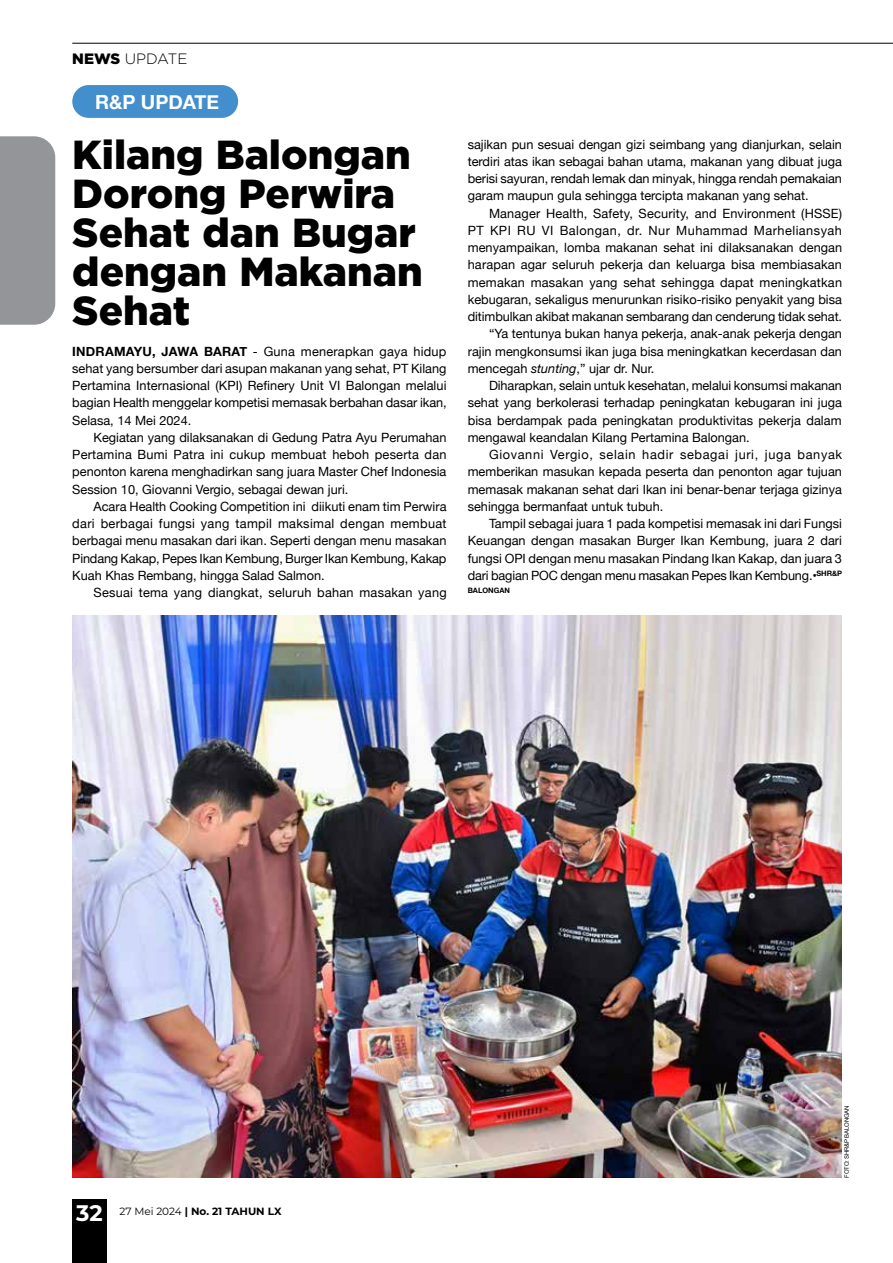
<style>
.page{position:relative;width:893px;height:1263px;background:#fff}
.page>*{position:absolute;margin:0;border:0;box-sizing:border-box;transform-origin:0 0}
.t1{font:900 40.5px/39px "Gotham";color:#000}
.t2{font:700 19.5px "Helvetica Neue";color:#fff}
.t3{font:300 15px "Gotham";color:#000}
.t4{font:12.75px/17.2px "Helvetica Neue";color:#000;text-align:justify}
.t5{font:12.75px "Helvetica Neue";letter-spacing:.05em;color:#000}
.t6{font:12.75px "Helvetica Neue";letter-spacing:.02em;color:#000}
.t7{font:12.75px "Helvetica Neue";letter-spacing:.035em;color:#000}
.t8{font:700 10.5px "Montserrat";color:#000}
.t9{font:700 7.5px "Helvetica Neue";color:#000}
.t10{font:6px "Arial";letter-spacing:-.015em;color:#000101}
.s1{font-weight:900}
.s2{font-weight:700}
.s3{font-style:italic}
.s4{font-size:22.5px;color:#fff}
.s5{font-weight:400}
</style>
<div class="page">
<div style="left:72px;top:1199px;width:35px;height:64px;background:#000"></div>
<div style="left:72px;top:85px;width:166px;height:33px;background:#438ecc;border-radius:16px"></div>
<img style="left:72px;top:615px;width:770px;height:563px">
<div style="left:0;top:136px;width:55px;height:189px;background:#939598"></div>
<hr style="left:72px;top:43px;width:821px;height:1px;background:#000101">
<p class="t3" style="left:72px;top:49px;width:117px"><span class="s1">NEWS</span> UPDATE</p>
<h2 class="t2" style="left:95px;top:87px;width:125px">R&amp;P UPDATE</h2>
<h1 class="t1" style="left:72px;top:134px;width:352px">Kilang Balongan<br>Dorong Perwira<br>Sehat dan Bugar dengan Makanan<br>Sehat</h1>
<p class="t4" style="left:72px;top:343px;width:376px"><span class="s2">INDRAMAYU, JAWA BARAT</span> - Guna menerapkan gaya hidup sehat yang bersumber dari asupan makanan yang sehat, PT Kilang Pertamina Internasional (KPI) Refinery Unit VI Balongan melalui bagian Health menggelar kompetisi memasak berbahan dasar ikan, Selasa, 14 Mei 2024.</p>
<p class="t4" style="left:72px;top:429px;width:376px;text-indent:21px">Kegiatan yang dilaksanakan di Gedung Patra Ayu Perumahan Pertamina Bumi Patra ini cukup membuat heboh peserta dan penonton karena menghadirkan sang juara Master Chef Indonesia Session 10, Giovanni Vergio, sebagai dewan juri.</p>
<p class="t4" style="left:72px;top:498px;width:376px;text-indent:21px">Acara Health Cooking Competition ini diikuti enam tim Perwira dari berbagai fungsi yang tampil maksimal dengan membuat berbagai menu masakan dari ikan. Seperti dengan menu masakan Pindang Kakap, Pepes Ikan Kembung, Burger Ikan Kembung, Kakap Kuah Khas Rembang, hingga Salad Salmon.</p>
<p class="t6" style="left:94px;top:583px;width:355px">Sesuai tema yang diangkat, seluruh bahan masakan yang</p>
<p class="t4" style="left:468px;top:136px;width:376px">sajikan pun sesuai dengan gizi seimbang yang dianjurkan, selain terdiri atas ikan sebagai bahan utama, makanan yang dibuat juga berisi sayuran, rendah lemak dan minyak, hingga rendah pemakaian garam maupun gula sehingga tercipta makanan yang sehat.</p>
<p class="t4" style="left:489px;top:205px;width:355px">Manager Health, Safety, Security, and Environment (HSSE)</p>
<p class="t7" style="left:468px;top:221px;width:376px">PT KPI RU VI Balongan, dr. Nur Muhammad Marheliansyah</p>
<p class="t4" style="left:468px;top:240px;width:376px">menyampaikan, lomba makanan sehat ini dilaksanakan dengan</p>
<p class="t4" style="left:468px;top:257px;width:376px">harapan agar seluruh pekerja dan keluarga bisa membiasakan</p>
<p class="t4" style="left:468px;top:274px;width:376px">memakan masakan yang sehat sehingga dapat meningkatkan</p>
<p class="t4" style="left:468px;top:291px;width:376px">kebugaran, sekaligus menurunkan risiko-risiko penyakit yang bisa</p>
<p class="t4" style="left:468px;top:309px;width:376px">ditimbulkan akibat makanan sembarang dan cenderung tidak sehat.</p>
<p class="t4" style="left:489px;top:326px;width:354px">“Ya tentunya bukan hanya pekerja, anak-anak pekerja dengan</p>
<p class="t4" style="left:468px;top:343px;width:376px">rajin mengkonsumsi ikan juga bisa meningkatkan kecerdasan dan</p>
<p class="t4" style="left:468px;top:360px;width:188px">mencegah <span class="s3">stunting</span>,” ujar dr. Nur.</p>
<p class="t4" style="left:489px;top:378px;width:354px">Diharapkan, selain untuk kesehatan, melalui konsumsi makanan</p>
<p class="t4" style="left:468px;top:395px;width:376px">sehat yang berkolerasi terhadap peningkatan kebugaran ini juga</p>
<p class="t4" style="left:468px;top:412px;width:375px">bisa berdampak pada peningkatan produktivitas pekerja dalam</p>
<p class="t4" style="left:468px;top:429px;width:283px">mengawal keandalan Kilang Pertamina Balongan.</p>
<p class="t5" style="left:489px;top:445px;width:355px">Giovanni Vergio, selain hadir sebagai juri, juga banyak</p>
<p class="t4" style="left:468px;top:464px;width:376px">memberikan masukan kepada peserta dan penonton agar tujuan</p>
<p class="t4" style="left:468px;top:481px;width:376px">memasak makanan sehat dari Ikan ini benar-benar terjaga gizinya</p>
<p class="t4" style="left:468px;top:498px;width:197px">sehingga bermanfaat untuk tubuh.</p>
<p class="t4" style="left:489px;top:516px;width:354px">Tampil sebagai juara 1 pada kompetisi memasak ini dari Fungsi</p>
<p class="t4" style="left:468px;top:533px;width:376px">Keuangan dengan masakan Burger Ikan Kembung, juara 2 dari</p>
<p class="t4" style="left:468px;top:550px;width:376px">fungsi OPI dengan menu masakan Pindang Ikan Kakap, dan juara 3</p>
<p class="t4" style="left:468px;top:567px;width:376px">dari bagian POC dengan menu masakan Pepes Ikan Kembung.•<sup>SHR&amp;P</sup></p>
<p class="t9" style="left:468px;top:584px;width:44px">BALONGAN</p>
<p class="t8" style="left:76px;top:1204px;width:207px"><span class="s4">32</span> <span class="s5">27 Mei 2024</span> | No. 21 TAHUN LX</p>
<p class="t10" style="left:843px;top:1178px;width:74px;rotate:-90deg">FOTO: SHR&amp;P BALONGAN</p>
</div>
